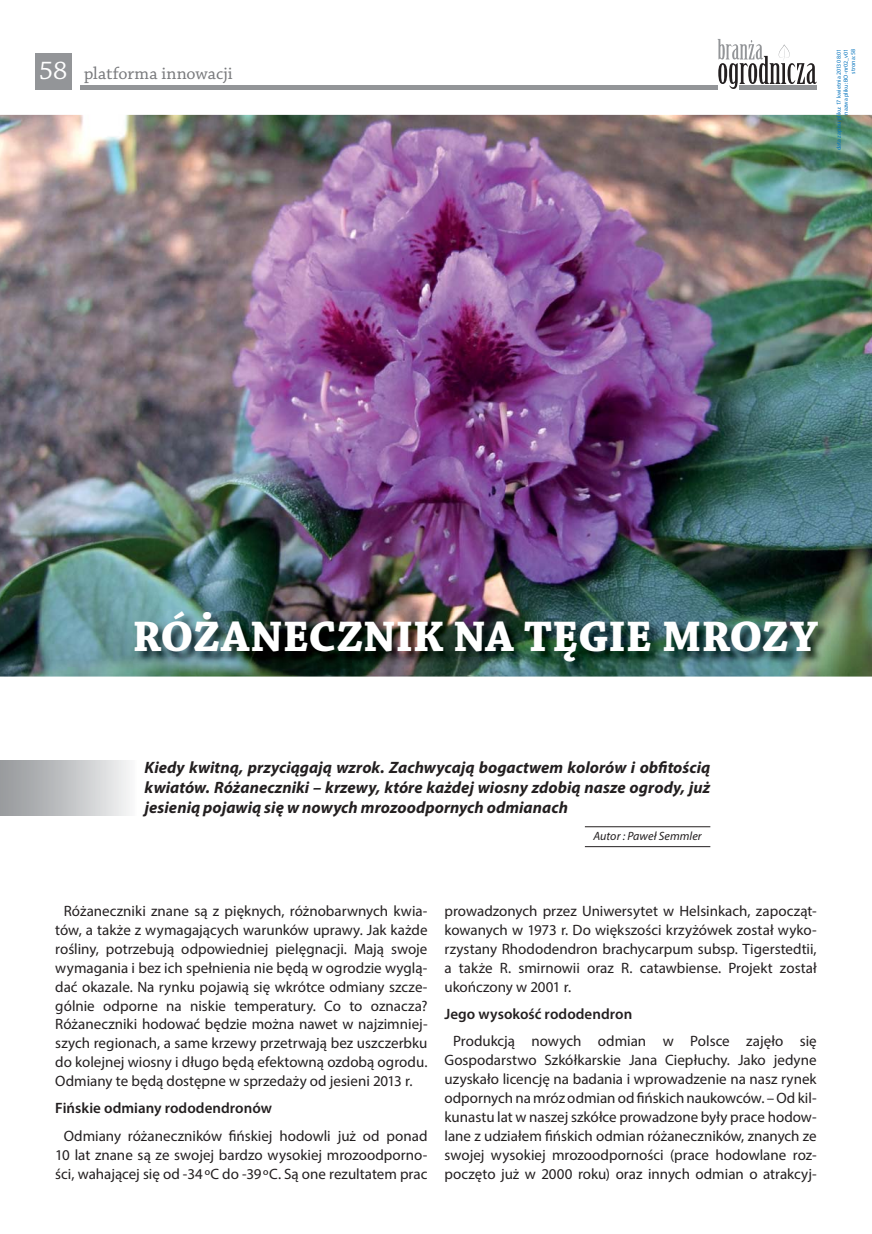
<style>
.page{position:relative;width:872px;height:1234px;background:#fff}
.page>*{position:absolute;margin:0;border:0;box-sizing:border-box;transform-origin:0 0}
.t1{font:700 45px "Chaparral Pro";color:#fff}
.t2{font:18px "Chaparral Pro";color:#77787b}
.t3{font:italic 700 16.5px/19.8px "Myriad Pro";color:#231f20;text-align:justify}
.t4{font:15px/18.9px "Myriad Pro";color:#231f20;text-align:justify}
.t5{font:600 15px "Myriad Pro";letter-spacing:.005em;color:#231f20}
.t6{font:italic 12px "Myriad Pro";letter-spacing:.005em;color:#231f20}
.t7{font:6px/7.2px "Myriad Pro";letter-spacing:.005em;color:#0071bc;text-align:right}
.s1{font-size:27px;color:#fff}
</style>
<div class="page">
<div style="left:35px;top:54px;width:36px;height:36px;background:#939598"></div>
<img style="left:0;top:115px;width:872px;height:561px">
<svg style="left:717px;top:39px;width:99px;height:50px"></svg>
<hr style="left:739px;top:86px;width:77px;height:4px;background:#939598">
<hr style="left:80px;top:86px;width:637px;height:4px;background:#939598">
<hr style="left:585px;top:826px;width:125px;height:1px;background:#231f20">
<hr style="left:585px;top:846px;width:125px;height:1px;background:#231f20">
<img style="left:134px;top:611px;width:696px;height:63px">
<div style="left:0;top:760px;width:136px;height:55px;background:linear-gradient(to right,#939699,#f4f5f6)"></div>
<p class="t2" style="left:39px;top:63px;width:195px"><span class="s1">58</span> platforma innowacji</p>
<p class="t7" style="left:835px;top:150px;width:103px;rotate:-90deg">data zapisu pliku: 17 kwietnia 2013 08:01 nazwa pliku: BO-nr02_v01<br>strona: 58</p>
<h1 class="t1" style="left:133px;top:609px;width:686px">RÓŻANECZNIK NA TĘGIE MROZY</h1>
<p class="t3" style="left:145px;top:759px;width:567px">Kiedy kwitną, przyciągają wzrok. Zachwycają bogactwem kolorów i obfitością kwiatów. Różaneczniki – krzewy, które każdej wiosny zdobią nasze ogrody, już jesienią pojawią się w nowych mrozoodpornych odmianach</p>
<p class="t6" style="left:593px;top:828px;width:110px">Autor : Paweł Semmler</p>
<p class="t4" style="left:55px;top:902px;width:374px;text-indent:9px">Różaneczniki znane są z pięknych, różnobarwnych kwia&shy;tów, a także z wymagających warunków uprawy. Jak każde rośliny, potrzebują odpowiedniej pielęgnacji. Mają swoje wymagania i bez ich spełnienia nie będą w ogrodzie wyglą&shy;dać okazale. Na rynku pojawią się wkrótce odmiany szcze&shy;gólnie odporne na niskie temperatury. Co to oznacza?<br>Różaneczniki hodować będzie można nawet w najzimniej&shy;szych regionach, a same krzewy przetrwają bez uszczerbku do kolejnej wiosny i długo będą efektowną ozdobą ogrodu.<br>Odmiany te będą dostępne w sprzedaży od jesieni 2013 r.</p>
<p class="t5" style="left:55px;top:1102px;width:218px">Fińskie odmiany rododendronów</p>
<p class="t4" style="left:55px;top:1127px;width:374px;text-align:center">Odmiany różaneczników fińskiej hodowli już od ponad<br>10 lat znane są ze swojej bardzo wysokiej mrozoodporno&shy;ści, wahającej się od -34 ºC do -39 ºC. Są one rezultatem prac</p>
<p class="t4" style="left:444px;top:902px;width:374px">prowadzonych przez Uniwersytet w Helsinkach, zapocząt&shy;kowanych w 1973 r. Do większości krzyżówek został wyko&shy;rzystany Rhododendron brachycarpum subsp. Tigerstedtii, a także R. smirnowii oraz R. catawbiense. Projekt został ukończony w 2001 r.</p>
<p class="t5" style="left:444px;top:1008px;width:189px">Jego wysokość rododendron</p>
<p class="t4" style="left:444px;top:1033px;width:374px;text-align:center">Produkcją nowych odmian w Polsce zajęło się Gospodarstwo Szkółkarskie Jana Ciepłuchy. Jako jedyne uzyskało licencję na badania i wprowadzenie na nasz rynek odpornych na mróz odmian od fińskich naukowców. – Od kil&shy;kunastu lat w naszej szkółce prowadzone były prace hodow&shy;lane z udziałem fińskich odmian różaneczników, znanych ze swojej wysokiej mrozoodporności (prace hodowlane roz&shy;poczęto już w 2000 roku) oraz innych odmian o atrakcyj-</p>
</div>
